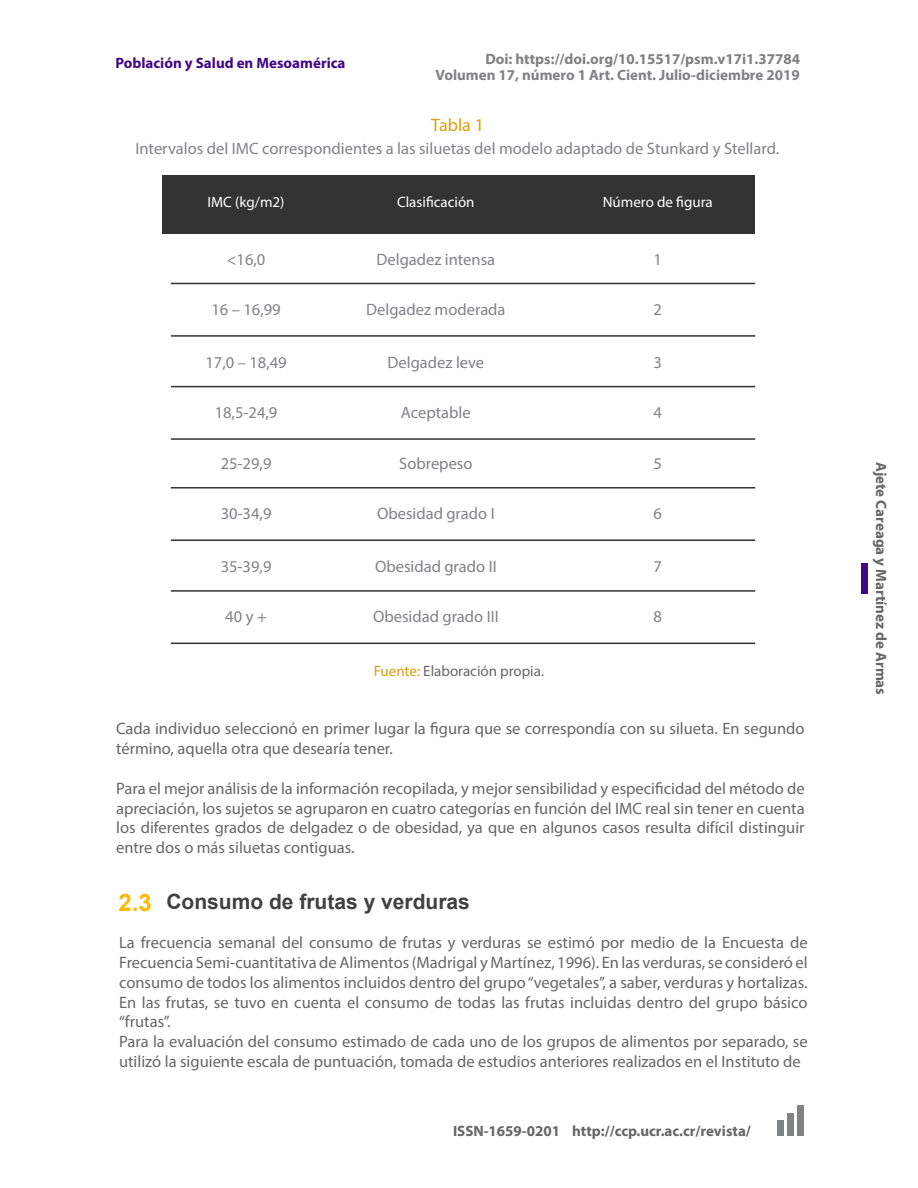
<style>
.page{position:relative;width:918px;height:1188px;background:#fff}
.page>*{position:absolute;margin:0;border:0;box-sizing:border-box;transform-origin:0 0}
.t1{font:700 24px "Arial";color:#fbba00}
.t2{font:700 21px "Arial";color:#404040}
.t3{font:18px "Myriad Pro";color:#da9f0f}
.t4{font:16.5px/19.8px "Myriad Pro";color:#666}
.t5{font:16.5px "Myriad Pro";color:#808285}
.t6{font:700 15px "Myriad Pro";color:#666}
.t7{font:700 15px "Myriad Pro";color:#808285}
.t8{font:700 15px "Myriad Pro";color:#808080}
.t9{font:15px "Myriad Pro";color:#fff}
.t10{font:700 15px "Myriad Pro";color:#420883}
.t11{font:15px "Myriad Pro";color:#666}
.s1{color:#da9f0f}
</style>
<div class="page">
<div style="left:777px;top:1121px;width:6px;height:15px;background:#808285"></div>
<div style="left:787px;top:1114px;width:7px;height:22px;background:#808285"></div>
<div style="left:797px;top:1105px;width:7px;height:31px;background:#808285"></div>
<div style="left:861px;top:563px;width:7px;height:31px;background:#420883"></div>
<div style="left:163px;top:175px;width:592px;height:58px;background:#333"></div>
<hr style="left:171px;top:283px;width:584px;height:1px;background:#333">
<hr style="left:171px;top:487px;width:584px;height:2px;background:#333">
<hr style="left:171px;top:386px;width:584px;height:1px;background:#333">
<hr style="left:171px;top:590px;width:584px;height:2px;background:#333">
<hr style="left:171px;top:335px;width:584px;height:2px;background:#333">
<hr style="left:171px;top:539px;width:584px;height:2px;background:#333">
<hr style="left:171px;top:438px;width:584px;height:2px;background:#333">
<hr style="left:171px;top:643px;width:584px;height:1px;background:#333">
<p class="t10" style="left:116px;top:53px;width:232px">Población y Salud en Mesoamérica</p>
<p class="t8" style="left:485px;top:49px;width:316px">Doi: https://doi.org/10.15517/psm.v17i1.37784</p>
<p class="t7" style="left:436px;top:65px;width:366px">Volumen 17, número 1 Art. Cient. Julio-diciembre 2019</p>
<p class="t3" style="left:431px;top:114px;width:54px">Tabla 1</p>
<p class="t5" style="left:135px;top:138px;width:645px">Intervalos del IMC correspondientes a las siluetas del modelo adaptado de Stunkard y Stellard.</p>
<p class="t9" style="left:208px;top:193px;width:78px">IMC (kg/m2)</p>
<p class="t9" style="left:603px;top:193px;width:112px">Número de figura</p>
<p class="t9" style="left:397px;top:193px;width:79px">Clasificación</p>
<p class="t5" style="left:227px;top:249px;width:40px">&lt;16,0</p>
<p class="t5" style="left:376px;top:249px;width:120px">Delgadez intensa</p>
<p class="t5" style="left:654px;top:249px;width:10px">1</p>
<p class="t5" style="left:211px;top:299px;width:71px">16 – 16,99</p>
<p class="t5" style="left:366px;top:299px;width:141px">Delgadez moderada</p>
<p class="t5" style="left:654px;top:299px;width:10px">2</p>
<p class="t5" style="left:205px;top:352px;width:83px">17,0 – 18,49</p>
<p class="t5" style="left:387px;top:352px;width:98px">Delgadez leve</p>
<p class="t5" style="left:654px;top:352px;width:10px">3</p>
<p class="t5" style="left:215px;top:402px;width:64px">18,5-24,9</p>
<p class="t5" style="left:401px;top:402px;width:71px">Aceptable</p>
<p class="t5" style="left:654px;top:402px;width:10px">4</p>
<p class="t5" style="left:221px;top:453px;width:52px">25-29,9</p>
<p class="t5" style="left:399px;top:453px;width:75px">Sobrepeso</p>
<p class="t5" style="left:654px;top:453px;width:10px">5</p>
<p class="t5" style="left:221px;top:503px;width:52px">30-34,9</p>
<p class="t5" style="left:377px;top:503px;width:119px">Obesidad grado I</p>
<p class="t5" style="left:654px;top:503px;width:10px">6</p>
<p class="t5" style="left:221px;top:556px;width:52px">35-39,9</p>
<p class="t5" style="left:375px;top:556px;width:123px">Obesidad grado II</p>
<p class="t5" style="left:654px;top:556px;width:10px">7</p>
<p class="t5" style="left:225px;top:607px;width:43px">40 y +</p>
<p class="t5" style="left:373px;top:607px;width:127px">Obesidad grado III</p>
<p class="t5" style="left:654px;top:607px;width:10px">8</p>
<p class="t11" style="left:374px;top:662px;width:172px"><span class="s1">Fuente:</span> Elaboración propia.</p>
<p class="t4" style="left:116px;top:719px;width:690px">Cada individuo seleccionó en primer lugar la figura que se correspondía con su silueta. En segundo término, aquella otra que desearía tener.</p>
<p class="t4" style="left:116px;top:778px;width:690px;text-align:justify">Para el mejor análisis de la información recopilada, y mejor sensibilidad y especificidad del método de apreciación, los sujetos se agruparon en cuatro categorías en función del IMC real sin tener en cuenta los diferentes grados de delgadez o de obesidad, ya que en algunos casos resulta difícil distinguir entre dos o más siluetas contiguas.</p>
<p class="t1" style="left:118px;top:886px;width:35px">2.3</p>
<p class="t2" style="left:166px;top:887px;width:305px">Consumo de frutas y verduras</p>
<p class="t4" style="left:119px;top:932px;width:690px;text-align:justify">La frecuencia semanal del consumo de frutas y verduras se estimó por medio de la Encuesta de Frecuencia Semi-cuantitativa de Alimentos (Madrigal y Martínez, 1996). En las verduras, se consideró el consumo de todos los alimentos incluidos dentro del grupo “vegetales”, a saber, verduras y hortalizas.<br>En las frutas, se tuvo en cuenta el consumo de todas las frutas incluidas dentro del grupo básico “frutas”.</p>
<p class="t4" style="left:119px;top:1031px;width:690px">Para la evaluación del consumo estimado de cada uno de los grupos de alimentos por separado, se utilizó la siguiente escala de puntuación, tomada de estudios anteriores realizados en el Instituto de</p>
<p class="t6" style="left:453px;top:1121px;width:299px">ISSN-1659-0201 http://ccp.ucr.ac.cr/revista/</p>
<p class="t6" style="left:891px;top:462px;width:234px;rotate:90deg">Ajete Careaga y Martínez de Armas</p>
</div>
